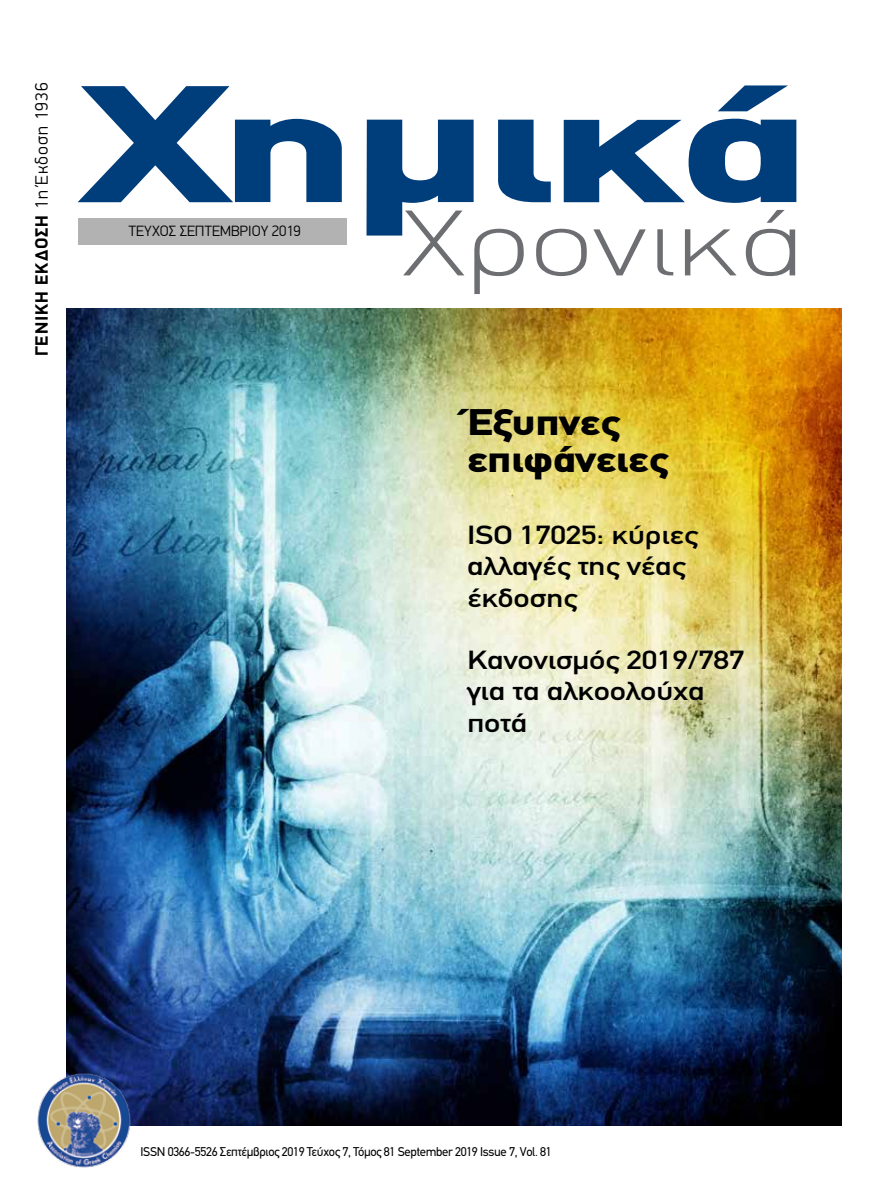
<style>
.page{position:relative;width:893px;height:1191px;background:#fff}
.page>*{position:absolute;margin:0;border:0;box-sizing:border-box;transform-origin:0 0}
.t1{font:900 166.65px "PF Din Text";letter-spacing:-.02em;color:#003d7b;scale:1.56 1}
.t2{font:100 93.15px "PF Din Text";color:#6d6e71;scale:1.37 1}
.t3{font:900 37.2px/37.5px "PF Din Text";letter-spacing:-.01em;color:#000;scale:1.25 1}
.t4{font:500 26.4px/31.3px "PF Din Text";letter-spacing:-.01em;color:#000;scale:1.25 1}
.t5{font:700 18px "PF Din Display Pro";letter-spacing:.05em;color:#000}
.t6{font:300 15px "PF Din Display Pro";color:#000}
.t7{font:12.75px "PF Din Text";letter-spacing:-.025em;color:#000}
.s1{font-weight:300}
</style>
<div class="page">
<img style="left:66px;top:308px;width:776px;height:817px">
<div style="left:78px;top:218px;width:269px;height:26px;background:#b2b2b2"></div>
<img style="left:37px;top:1070px;width:97px;height:98px">
<p class="t5" style="left:31px;top:356px;width:275px;rotate:-90deg">ΓΕΝΙΚΗ ΕΚΔΟΣΗ <span class="s1">1η Έκδοση 1936</span></p>
<h1 class="t1" style="left:85px;top:45px;width:464px">Χημικά</h1>
<h2 class="t2" style="left:401px;top:187px;width:295px">Χρονικά</h2>
<p class="t6" style="left:128px;top:222px;width:174px">ΤΕΥΧΟΣ ΣΕΠΤΕΜΒΡΙΟΥ 2019</p>
<h3 class="t3" style="left:467px;top:403px;width:163px">Έξυπνες επιφάνειες</h3>
<p class="t4" style="left:467px;top:519px;width:186px">ISO 17025: κύριες αλλαγές της νέας έκδοσης</p>
<p class="t4" style="left:467px;top:644px;width:223px">Κανονισμός 2019/787 για τα αλκοολούχα ποτά</p>
<p class="t7" style="left:141px;top:1144px;width:413px">ISSN 0366-5526 Σεπτέμβριος 2019 Τεύχος 7, Τόμος 81 September 2019 Issue 7, Vol. 81</p>
</div>
